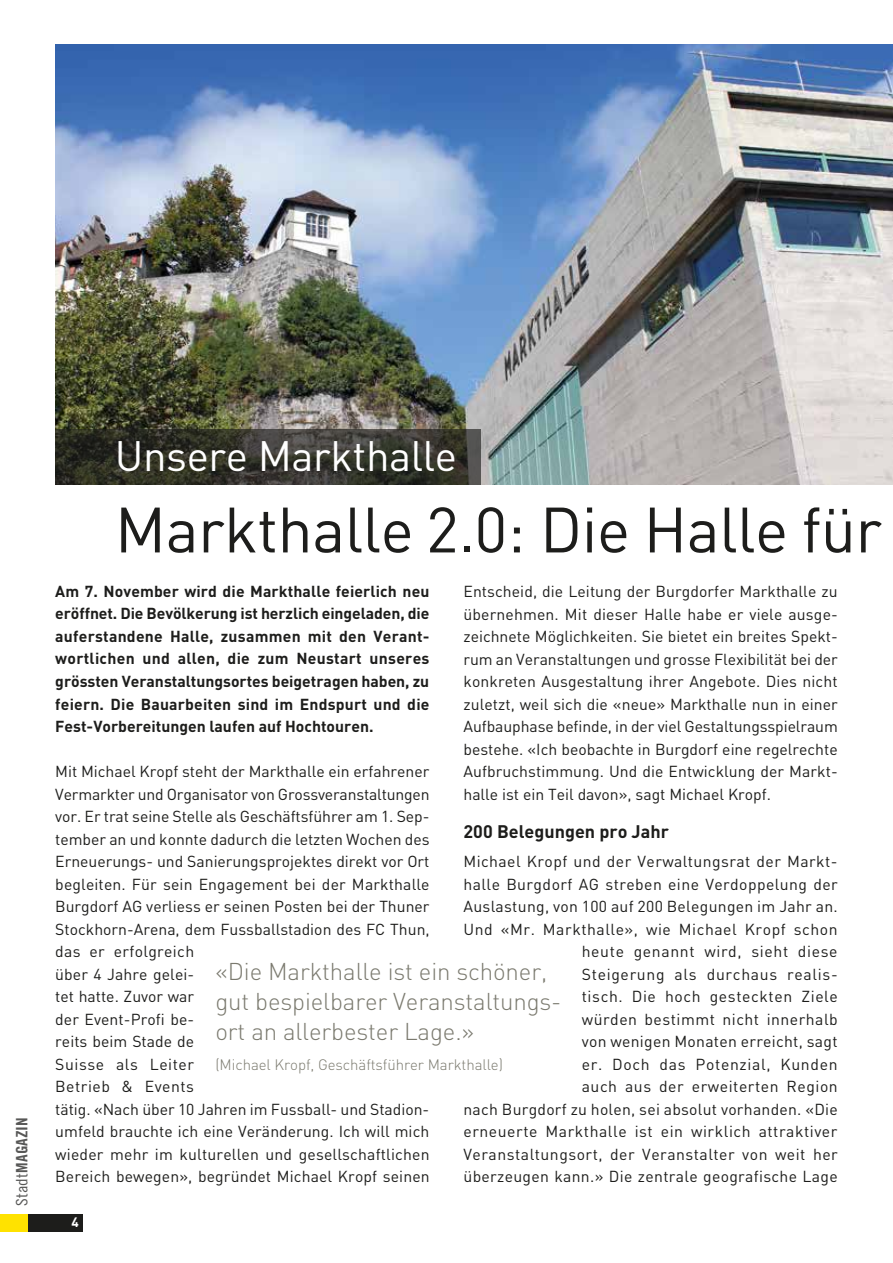
<style>
.page{position:relative;width:893px;height:1263px;background:#fff}
.page>*{position:absolute;margin:0;border:0;box-sizing:border-box;transform-origin:0 0}
.t1{font:63px "DINOT";letter-spacing:-.01em;color:#1d1d1b}
.t2{font:42px "DINOT";letter-spacing:-.01em;color:#fff}
.t3{font:300 24px/30px "DINOT";letter-spacing:-.005em;color:#7b7a6f}
.t4{font:700 18px "DINOT";color:#1d1d1b}
.t5{font:15.75px/22.5px "DINOT";letter-spacing:.01em;color:#1d1d1b}
.t6{font:15.75px/22.5px "DINOT";letter-spacing:.035em;color:#1d1d1b;text-align:right}
.t7{font:700 15.75px/22.5px "DINOT";color:#1d1d1b;text-align:justify}
.t8{font:15.75px "Trade Gothic Bold Cond Twenty";color:#575756;scale:1.09 1}
.t9{font:300 15px "DINOT";letter-spacing:-.005em;color:#7b7a6f}
.t10{font:700 13.5px "DINOT";color:#fff}
.s1{font-family:"Trade Gothic Cond Eighteen"}
</style>
<div class="page">
<div style="left:28px;top:1214px;width:55px;height:17px;background:#1d1d1b"></div>
<div style="left:0;top:1214px;width:28px;height:17px;background:#ffe200"></div>
<img style="left:55px;top:44px;width:838px;height:441px">
<svg style="left:55px;top:429px;width:425px;height:56px;background:#35352c"></svg>
<p class="t8" style="left:12px;top:1206px;width:82px;rotate:-90deg"><span class="s1">Stadt</span>MAGAZIN</p>
<h2 class="t2" style="left:115px;top:430px;width:344px">Unsere Markthalle</h2>
<h1 class="t1" style="left:115px;top:490px;width:769px">Markthalle 2.0: Die Halle für</h1>
<p class="t7" style="left:55px;top:579px;width:376px">Am 7. November wird die Markthalle feierlich neu eröffnet. Die Bevölkerung ist herzlich eingeladen, die auferstandene Halle, zusammen mit den Verant&shy;wortlichen und allen, die zum Neustart unseres grössten Veranstaltungsortes beigetragen haben, zu feiern. Die Bauarbeiten sind im Endspurt und die Fest-Vorbereitungen laufen auf Hochtouren.</p>
<p class="t5" style="left:55px;top:760px;width:376px">Mit Michael Kropf steht der Markthalle ein erfahrener Vermarkter und Organisator von Grossveranstaltungen vor. Er trat seine Stelle als Geschäftsführer am 1. Sep&shy;tember an und konnte dadurch die letzten Wochen des Erneuerungs- und Sanierungsprojektes direkt vor Ort begleiten. Für sein Engagement bei der Markthalle Burgdorf AG verliess er seinen Posten bei der Thuner Stockhorn-Arena, dem Fussballstadion des FC Thun, das er erfolgreich<br>über 4 Jahre gelei-<br>tet hatte. Zuvor war<br>der Event-Profi be-<br>reits beim Stade de<br>Suisse als Leiter<br>Betrieb &amp; Events<br>tätig. «Nach über 10 Jahren im Fussball- und Stadion&shy;umfeld brauchte ich eine Veränderung. Ich will mich wieder mehr im kulturellen und gesellschaftlichen Bereich bewegen», begründet Michael Kropf seinen</p>
<p class="t5" style="left:463px;top:580px;width:376px;text-align:justify">Entscheid, die Leitung der Burgdorfer Markthalle zu übernehmen. Mit dieser Halle habe er viele ausge&shy;zeichnete Möglichkeiten. Sie bietet ein breites Spekt&shy;rum an Veranstaltungen und grosse Flexibilität bei der konkreten Ausgestaltung ihrer Angebote. Dies nicht zuletzt, weil sich die «neue» Markthalle nun in einer Aufbauphase befinde, in der viel Gestaltungsspielraum bestehe. «Ich beobachte in Burgdorf eine regelrechte Aufbruchstimmung. Und die Entwicklung der Markt&shy;halle ist ein Teil davon», sagt Michael Kropf.</p>
<p class="t4" style="left:463px;top:819px;width:207px">200 Belegungen pro Jahr</p>
<p class="t6" style="left:463px;top:850px;width:376px">Michael Kropf und der Verwaltungsrat der Markt&shy;halle Burgdorf AG streben eine Verdoppelung der Auslastung, von 100 auf 200 Belegungen im Jahr an.<br>Und «Mr. Markthalle», wie Michael Kropf schon heute genannt wird, sieht diese<br>Steigerung als durchaus realis-<br>tisch. Die hoch gesteckten Ziele<br>würden bestimmt nicht innerhalb<br>von wenigen Monaten erreicht, sagt<br>er. Doch das Potenzial, Kunden<br>auch aus der erweiterten Region<br>nach Burgdorf zu holen, sei absolut vorhanden. «Die erneuerte Markthalle ist ein wirklich attraktiver Veranstaltungsort, der Veranstalter von weit her überzeugen kann.» Die zentrale geografische Lage</p>
<h3 class="t3" style="left:215px;top:956px;width:348px">«Die Markthalle ist ein schöner, gut bespielbarer Veranstaltungs&shy;ort an allerbester Lage.»</h3>
<p class="t9" style="left:215px;top:1056px;width:289px">(Michael Kropf, Geschäftsführer Markthalle)</p>
<p class="t10" style="left:71px;top:1213px;width:9px">4</p>
</div>
